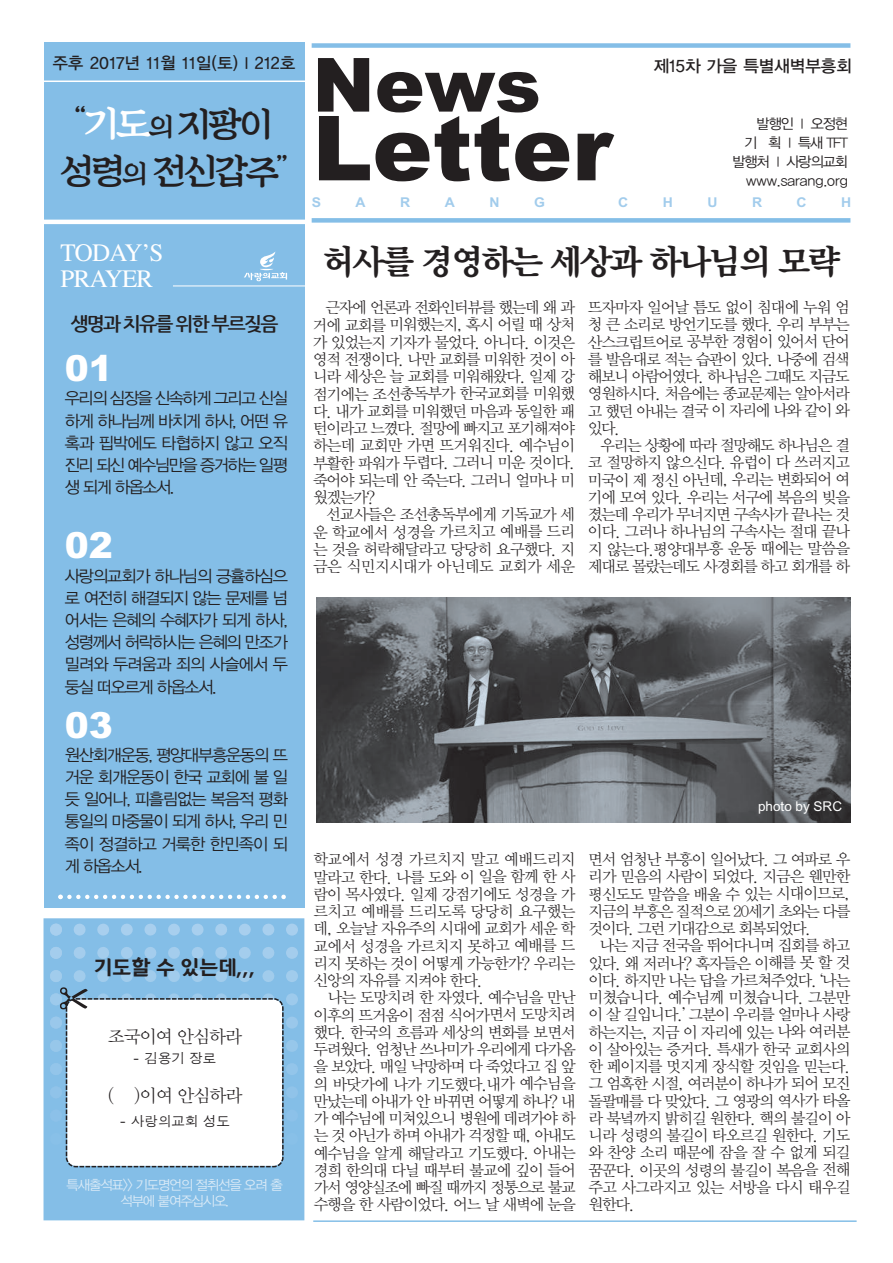
<style>
.page{position:relative;width:893px;height:1263px;background:#fff}
.page>*{position:absolute;margin:0;border:0;box-sizing:border-box;transform-origin:0 0}
.t1{font:900 89.85px "Arial";color:#231f20}
.t2{font:900 74.85px "Arial";color:#231f20}
.t3{font:36.75px/47.1px "SD Kukdetopokki a Lt";letter-spacing:-.08em;color:#231f20;text-align:center}
.t4{font:900 36px "Arial";color:#fff}
.t5{font:34.5px "YDVY Mj O Std 15";letter-spacing:-.075em;color:#231f20}
.t6{font:25.05px/26.4px "Times";letter-spacing:-.03em;color:#fff}
.t7{font:22.5px "Yi Sun Shin Dotum B";color:#231f20}
.t8{font:700 19.2px "Nanum Gothic";letter-spacing:-.09em;color:#231f20}
.t9{font:18px "YDVY Mj O Std 12";letter-spacing:-.05em;color:#231f20}
.t10{font:16.8px "YDVYGO Std 13";color:#231f20}
.t11{font:16.5px/22.2px "YDVYGO Std 12";letter-spacing:-.075em;color:#231f20;text-align:justify}
.t12{font:16.5px "YDVYGO Std 13";letter-spacing:.025em;color:#231f20}
.t13{font:15.6px/17.2px "YDVY Mj O Std 12";letter-spacing:-.065em;color:#231f20;text-align:justify}
.t14{font:14.25px/18.8px "YDVYGO Std 12";letter-spacing:-.07em;color:#231f20;text-align:right}
.t15{font:13.5px/16.2px "YDVYGO Std 12";letter-spacing:-.085em;color:#d9eaf7;text-align:center}
.t16{font:13.5px "Apple Gothic";color:#231f20}
.t17{font:700 13.5px "Arial";color:#a2ccec;scale:1.04 1}
.t18{font:13.5px "Arial";color:#fff}
.s1{font-size:38.4px;color:#fff}
.s2{font-size:27.9px}
</style>
<div class="page">
<div style="left:45px;top:920px;width:258px;height:299px;background:#84bee7"></div>
<div style="left:44px;top:918px;width:260px;height:302px;border:2px solid #84bee7"></div>
<svg style="left:50px;top:923px;width:225px;height:12px"></svg>
<svg style="left:286px;top:923px;width:12px;height:12px"></svg>
<svg style="left:50px;top:947px;width:225px;height:12px"></svg>
<svg style="left:286px;top:947px;width:12px;height:12px"></svg>
<hr style="left:313px;top:1220px;width:544px;height:2px;background:#84bee7">
<div style="left:44px;top:43px;width:261px;height:865px;background:#84bee7"></div>
<div style="left:312px;top:218px;width:538px;height:5px;background:#84bee7"></div>
<div style="left:312px;top:43px;width:538px;height:5px;background:#84bee7"></div>
<hr style="left:43px;top:220px;width:262px;height:4px;background:#fff">
<svg style="left:58px;top:895px;width:228px;height:4px"></svg>
<hr style="left:18px;top:81px;width:297px;height:1px;background:#fff">
<hr style="left:173px;top:286px;width:132px;height:1px;background:#fff">
<svg style="left:244px;top:251px;width:43px;height:30px"></svg>
<svg style="left:50px;top:970px;width:248px;height:198px"></svg>
<img style="left:317px;top:597px;width:534px;height:225px">
<p class="t12" style="left:53px;top:54px;width:244px">주후 2017년 11월 11일(토) l 212호</p>
<p class="t10" style="left:654px;top:57px;width:200px">제15차 가을 특별새벽부흥회</p>
<h2 class="t2" style="left:312px;top:42px;width:230px">News</h2>
<h1 class="t1" style="left:312px;top:97px;width:301px">Letter</h1>
<h3 class="t3" style="left:60px;top:102px;width:229px"><sup>“</sup><span class="s1">기도</span><span class="s2">의</span> 지팡이 성령<span class="s2">의</span> 전신갑주<sup>”</sup></h3>
<p class="t14" style="left:732px;top:115px;width:117px">발행인 I 오정현<br>기 획 I 특새TFT 발행처 I 사랑의교회 www.sarang.org</p>
<h3 class="t6" style="left:61px;top:239px;width:104px">TODAY’S<br>PRAYER</h3>
<p class="t8" style="left:70px;top:312px;width:210px">생명과 치유를 위한 부르짖음</p>
<h3 class="t4" style="left:65px;top:348px;width:50px">01</h3>
<p class="t11" style="left:65px;top:388px;width:225px">우리의 심장을 신속하게 그리고 신실 하게 하나님께 바치게 하사, 어떤 유 혹과 핍박에도 타협하지 않고 오직 진리 되신 예수님만을 증거하는 일평 생 되게 하옵소서.</p>
<h3 class="t4" style="left:65px;top:525px;width:50px">02</h3>
<p class="t11" style="left:65px;top:565px;width:225px">사랑의교회가 하나님의 긍휼하심으 로 여전히 해결되지 않는 문제를 넘 어서는 은혜의 수혜자가 되게 하사, 성령께서 허락하시는 은혜의 만조가 밀려와 두려움과 죄의 사슬에서 두 둥실 떠오르게 하옵소서.</p>
<h3 class="t4" style="left:65px;top:704px;width:50px">03</h3>
<p class="t11" style="left:65px;top:744px;width:225px">원산회개운동, 평양대부흥운동의 뜨 거운 회개운동이 한국 교회에 불 일 듯 일어나, 피흘림없는 복음적 평화 통일의 마중물이 되게 하사, 우리 민 족이 정결하고 거룩한 한민족이 되 게 하옵소서.</p>
<h3 class="t7" style="left:94px;top:955px;width:164px">기도할 수 있는데,,,</h3>
<p class="t9" style="left:108px;top:1027px;width:136px">조국이여 안심하라</p>
<p class="t16" style="left:134px;top:1051px;width:84px">- 김용기 장로</p>
<p class="t9" style="left:107px;top:1086px;width:136px">( )이여 안심하라</p>
<p class="t16" style="left:120px;top:1114px;width:111px">- 사랑의교회 성도</p>
<p class="t15" style="left:67px;top:1177px;width:218px">특새출석표&gt;&gt; 기도명언의 절취선을 오려 출 석부에 붙여주십시오.</p>
<p class="t17" style="left:312px;top:195px;width:10px">S</p>
<p class="t17" style="left:356px;top:195px;width:11px">A</p>
<p class="t17" style="left:400px;top:195px;width:11px">R</p>
<p class="t17" style="left:445px;top:195px;width:11px">A</p>
<p class="t17" style="left:490px;top:195px;width:11px">N</p>
<p class="t17" style="left:534px;top:195px;width:12px">G</p>
<p class="t17" style="left:618px;top:195px;width:11px">C</p>
<p class="t17" style="left:663px;top:195px;width:11px">H</p>
<p class="t17" style="left:707px;top:195px;width:11px">U</p>
<p class="t17" style="left:752px;top:195px;width:11px">R</p>
<p class="t17" style="left:797px;top:195px;width:11px">C</p>
<p class="t17" style="left:841px;top:195px;width:11px">H</p>
<h3 class="t5" style="left:322px;top:244px;width:520px">허사를 경영하는 세상과 하나님의 모략</h3>
<p class="t13" style="left:313px;top:299px;width:264px;text-indent:13px">근자에 언론과 전화인터뷰를 했는데 왜 과 거에 교회를 미워했는지, 혹시 어릴 때 상처 가 있었는지 기자가 물었다. 아니다. 이것은 영적 전쟁이다. 나만 교회를 미워한 것이 아 니라 세상은 늘 교회를 미워해왔다. 일제 강 점기에는 조선총독부가 한국교회를 미워했 다. 내가 교회를 미워했던 마음과 동일한 패 턴이라고 느꼈다. 절망에 빠지고 포기해져야 하는데 교회만 가면 뜨거워진다. 예수님이 부활한 파워가 두렵다. 그러니 미운 것이다. 죽어야 되는데 안 죽는다. 그러니 얼마나 미 웠겠는가?</p>
<p class="t13" style="left:313px;top:506px;width:264px;text-indent:13px">선교사들은 조선총독부에게 기독교가 세 운 학교에서 성경을 가르치고 예배를 드리 는 것을 허락해달라고 당당히 요구했다. 지 금은 식민지시대가 아닌데도 교회가 세운</p>
<p class="t13" style="left:588px;top:299px;width:264px">뜨자마자 일어날 틈도 없이 침대에 누워 엄 청 큰 소리로 방언기도를 했다. 우리 부부는 산스크립트어로 공부한 경험이 있어서 단어 를 발음대로 적는 습관이 있다. 나중에 검색 해보니 아람어였다. 하나님은 그때도 지금도 영원하시다. 처음에는 종교문제는 알아서라 고 했던 아내는 결국 이 자리에 나와 같이 와 있다.</p>
<p class="t13" style="left:588px;top:437px;width:264px;text-indent:13px">우리는 상황에 따라 절망해도 하나님은 결 코 절망하지 않으신다. 유럽이 다 쓰러지고 미국이 제 정신 아닌데, 우리는 변화되어 여 기에 모여 있다. 우리는 서구에 복음의 빚을 졌는데 우리가 무너지면 구속사가 끝나는 것 이다. 그러나 하나님의 구속사는 절대 끝나 지 않는다.평양대부흥 운동 때에는 말씀을 제대로 몰랐는데도 사경회를 하고 회개를 하</p>
<p class="t18" style="left:758px;top:798px;width:86px">photo by SRC</p>
<p class="t13" style="left:313px;top:851px;width:264px">학교에서 성경 가르치지 말고 예배드리지 말라고 한다. 나를 도와 이 일을 함께 한 사 람이 목사였다. 일제 강점기에도 성경을 가 르치고 예배를 드리도록 당당히 요구했는 데, 오늘날 자유주의 시대에 교회가 세운 학 교에서 성경을 가르치지 못하고 예배를 드 리지 못하는 것이 어떻게 가능한가? 우리는 신앙의 자유를 지켜야 한다.</p>
<p class="t13" style="left:314px;top:989px;width:264px;text-indent:14px">나는 도망치려 한 자였다. 예수님을 만난 이후의 뜨거움이 점점 식어가면서 도망치려 했다. 한국의 흐름과 세상의 변화를 보면서 두려웠다. 엄청난 쓰나미가 우리에게 다가옴 을 보았다. 매일 낙망하며 다 죽었다고 집 앞 의 바닷가에 나가 기도했다.내가 예수님을 만났는데 아내가 안 바뀌면 어떻게 하나? 내 가 예수님에 미쳐있으니 병원에 데려가야 하 는 것 아닌가 하며 아내가 걱정할 때, 아내도 예수님을 알게 해달라고 기도했다. 아내는 경희 한의대 다닐 때부터 불교에 깊이 들어 가서 영양실조에 빠질 때까지 정통으로 불교 수행을 한 사람이었다. 어느 날 새벽에 눈을</p>
<p class="t13" style="left:588px;top:851px;width:264px">면서 엄청난 부흥이 일어났다. 그 여파로 우 리가 믿음의 사람이 되었다. 지금은 웬만한 평신도도 말씀을 배울 수 있는 시대이므로, 지금의 부흥은 질적으로 20세기 초와는 다를 것이다. 그런 기대감으로 회복되었다.</p>
<p class="t13" style="left:588px;top:937px;width:264px;text-indent:12px">나는 지금 전국을 뛰어다니며 집회를 하고 있다. 왜 저러나? 혹자들은 이해를 못 할 것 이다. 하지만 나는 답을 가르쳐주었다. ‘나는 미쳤습니다. 예수님께 미쳤습니다. 그분만 이 살 길입니다.’ 그분이 우리를 얼마나 사랑 하는지는, 지금 이 자리에 있는 나와 여러분 이 살아있는 증거다. 특새가 한국 교회사의 한 페이지를 멋지게 장식할 것임을 믿는다. 그 엄혹한 시절, 여러분이 하나가 되어 모진 돌팔매를 다 맞았다. 그 영광의 역사가 타올 라 북녘까지 밝히길 원한다. 핵의 불길이 아 니라 성령의 불길이 타오르길 원한다. 기도 와찬양소리때문에잠을잘수없게되길 꿈꾼다. 이곳의 성령의 불길이 복음을 전해 주고 사그라지고 있는 서방을 다시 태우길 원한다.</p>
</div>
